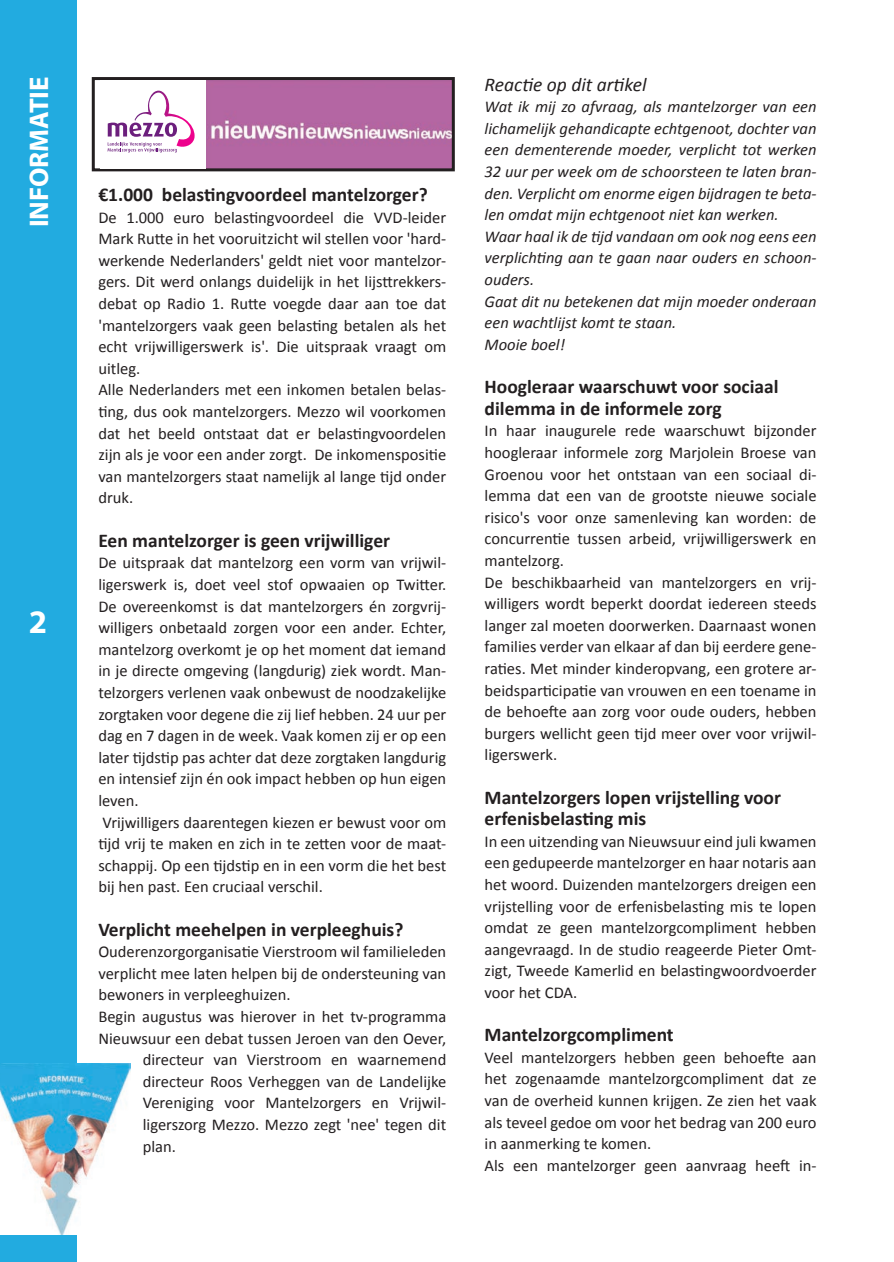
<style>
.page{position:relative;width:894px;height:1262px;background:#fff}
.page>*{position:absolute;margin:0;border:0;box-sizing:border-box;transform-origin:0 0}
.t1{font:700 33px "Myriad Pro";color:#fff}
.t2{font:700 27px "Myriad Pro";color:#fff}
.t3{font:700 19.5px/21.6px "Calibri";color:#231f20}
.t4{font:italic 19.5px "Calibri";color:#231f20}
.t5{font:16.5px/21.6px "Calibri";color:#231f20}
.t6{font:italic 16.5px/21.6px "Calibri";color:#231f20}
</style>
<div class="page">
<div style="left:0;top:0;width:77px;height:1262px;background:#22abe0"></div>
<img style="left:0;top:1063px;width:130px;height:171px">
<img style="left:206px;top:81px;width:244px;height:86px">
<div style="left:92px;top:77px;width:362px;height:94px;border:3px solid #231f20"></div>
<div style="left:100px;top:80px;width:105px;height:88px;background:#fff"></div>
<svg style="left:107px;top:91px;width:87px;height:61px"></svg>
<h2 class="t2" style="left:21px;top:127px;width:52px;rotate:-90deg">KOP</h2>
<h2 class="t2" style="left:22px;top:227px;width:153px;rotate:-90deg">INFORMATIE</h2>
<h1 class="t1" style="left:29px;top:600px;width:20px">2</h1>
<p class="t3" style="left:98px;top:184px;width:331px">€1.000 belastingvoordeel mantelzorger?</p>
<p class="t5" style="left:98px;top:206px;width:349px">De 1.000 euro belastingvoordeel die VVD-leider Mark Rutte in het vooruitzicht wil stellen voor 'hard&shy;werkende Nederlanders' geldt niet voor mantelzor&shy;gers. Dit werd onlangs duidelijk in het lijsttrekkers&shy;debat op Radio 1. Rutte voegde daar aan toe dat 'mantelzorgers vaak geen belasting betalen als het echt vrijwilligerswerk is'. Die uitspraak vraagt om uitleg.<br>Alle Nederlanders met een inkomen betalen belas&shy;ting, dus ook mantelzorgers. Mezzo wil voorkomen dat het beeld ontstaat dat er belastingvoordelen zijn als je voor een ander zorgt. De inkomenspositie van mantelzorgers staat namelijk al lange tijd onder druk.</p>
<p class="t3" style="left:98px;top:529px;width:293px">Een mantelzorger is geen vrijwilliger</p>
<p class="t5" style="left:98px;top:552px;width:349px">De uitspraak dat mantelzorg een vorm van vrijwil&shy;ligerswerk is, doet veel stof opwaaien op Twitter.<br>De overeenkomst is dat mantelzorgers én zorgvrij&shy;willigers onbetaald zorgen voor een ander. Echter, mantelzorg overkomt je op het moment dat iemand in je directe omgeving (langdurig) ziek wordt. Man&shy;telzorgers verlenen vaak onbewust de noodzakelijke zorgtaken voor degene die zij lief hebben. 24 uur per dag en 7 dagen in de week. Vaak komen zij er op een later tijdstip pas achter dat deze zorgtaken langdurig en intensief zijn én ook impact hebben op hun eigen leven.<br>Vrijwilligers daarentegen kiezen er bewust voor om tijd vrij te maken en zich in te zetten voor de maat&shy;schappij. Op een tijdstip en in een vorm die het best bij hen past. Een cruciaal verschil.</p>
<p class="t3" style="left:98px;top:918px;width:306px">Verplicht meehelpen in verpleeghuis?</p>
<p class="t5" style="left:98px;top:941px;width:349px">Ouderenzorgorganisatie Vierstroom wil familieleden</p>
<p class="t5" style="left:98px;top:962px;width:349px">verplicht mee laten helpen bij de ondersteuning van</p>
<p class="t5" style="left:98px;top:984px;width:194px">bewoners in verpleeghuizen.</p>
<p class="t5" style="left:98px;top:1006px;width:349px">Begin augustus was hierover in het tv-programma</p>
<p class="t5" style="left:98px;top:1027px;width:349px">Nieuwsuur een debat tussen Jeroen van den Oever,</p>
<p class="t5" style="left:143px;top:1049px;width:305px">directeur van Vierstroom en waarnemend</p>
<p class="t5" style="left:143px;top:1070px;width:305px">directeur Roos Verheggen van de Landelijke</p>
<p class="t5" style="left:143px;top:1092px;width:305px">Vereniging voor Mantelzorgers en Vrijwil-</p>
<p class="t5" style="left:143px;top:1114px;width:305px">ligerszorg Mezzo. Mezzo zegt 'nee' tegen dit</p>
<p class="t5" style="left:143px;top:1135px;width:35px">plan.</p>
<p class="t4" style="left:484px;top:71px;width:163px">Reactie op dit artikel</p>
<p class="t6" style="left:484px;top:95px;width:333px">Wat ik mij zo afvraag, als mantelzorger van een lichamelijk gehandicapte echtgenoot, dochter van een dementerende moeder, verplicht tot werken 32 uur per week om de schoorsteen te laten bran&shy;den. Verplicht om enorme eigen bijdragen te beta&shy;len omdat mijn echtgenoot niet kan werken.<br>Waar haal ik de tijd vandaan om ook nog eens een verplichting aan te gaan naar ouders en schoon&shy;ouders.<br>Gaat dit nu betekenen dat mijn moeder onderaan een wachtlijst komt te staan.<br>Mooie boel!</p>
<p class="t3" style="left:484px;top:376px;width:295px">Hoogleraar waarschuwt voor sociaal dilemma in de informele zorg</p>
<p class="t5" style="left:484px;top:420px;width:333px">In haar inaugurele rede waarschuwt bijzonder hoogleraar informele zorg Marjolein Broese van Groenou voor het ontstaan van een sociaal di&shy;lemma dat een van de grootste nieuwe sociale risico's voor onze samenleving kan worden: de concurrentie tussen arbeid, vrijwilligerswerk en mantelzorg.<br>De beschikbaarheid van mantelzorgers en vrij&shy;willigers wordt beperkt doordat iedereen steeds langer zal moeten doorwerken. Daarnaast wonen families verder van elkaar af dan bij eerdere gene&shy;raties. Met minder kinderopvang, een grotere ar&shy;beidsparticipatie van vrouwen en een toename in de behoefte aan zorg voor oude ouders, hebben burgers wellicht geen tijd meer over voor vrijwil&shy;ligerswerk.</p>
<p class="t3" style="left:484px;top:786px;width:298px">Mantelzorgers lopen vrijstelling voor erfenisbelasting mis</p>
<p class="t5" style="left:484px;top:830px;width:333px;text-align:justify">In een uitzending van Nieuwsuur eind juli kwamen een gedupeerde mantelzorger en haar notaris aan het woord. Duizenden mantelzorgers dreigen een vrijstelling voor de erfenisbelasting mis te lopen omdat ze geen mantelzorgcompliment hebben aangevraagd. In de studio reageerde Pieter Omt&shy;zigt, Tweede Kamerlid en belastingwoordvoerder voor het CDA.</p>
<p class="t3" style="left:484px;top:1024px;width:190px">Mantelzorgcompliment</p>
<p class="t5" style="left:484px;top:1046px;width:333px">Veel mantelzorgers hebben geen behoefte aan het zogenaamde mantelzorgcompliment dat ze van de overheid kunnen krijgen. Ze zien het vaak als teveel gedoe om voor het bedrag van 200 euro in aanmerking te komen.<br>Als een mantelzorger geen aanvraag heeft in-</p>
</div>
